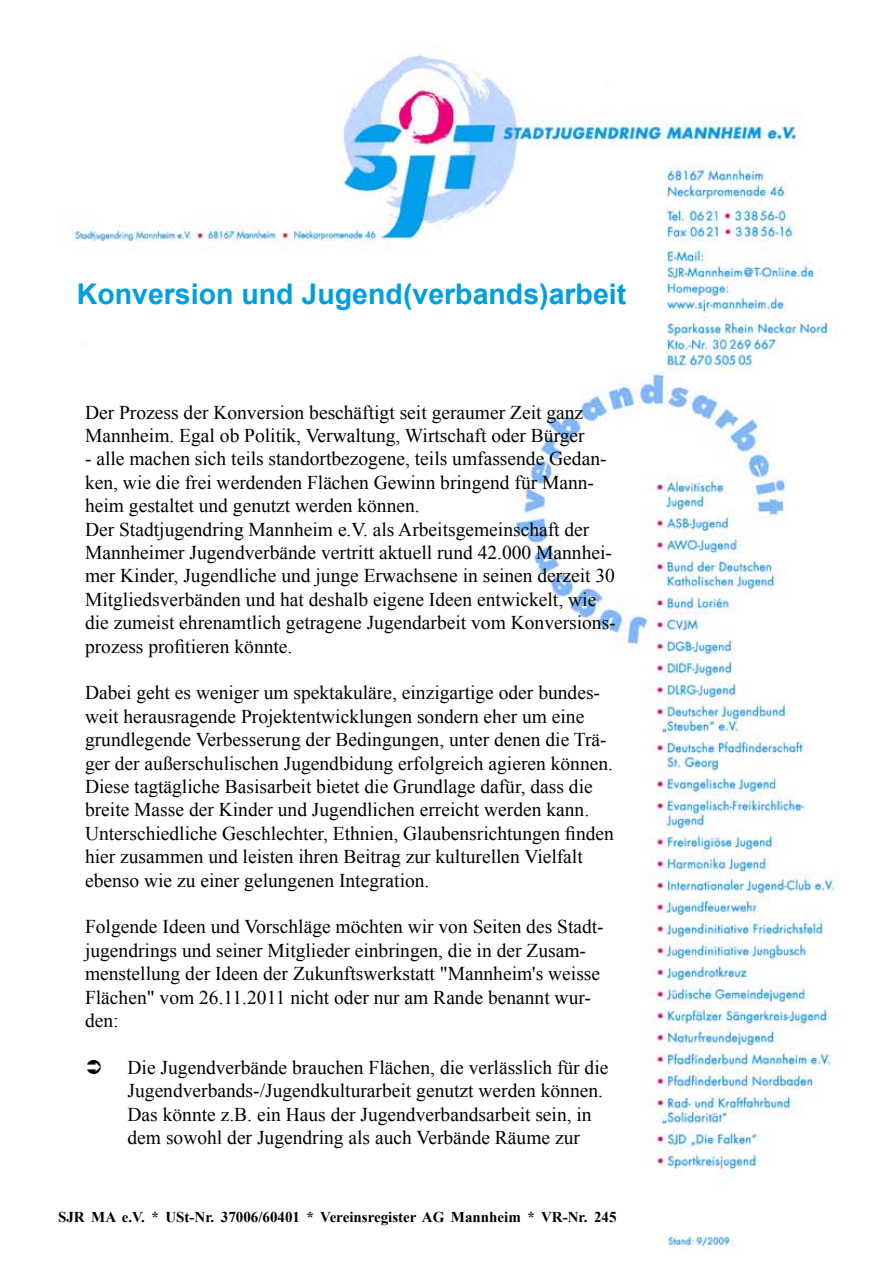
<style>
.page{position:relative;width:893px;height:1263px;background:#fff}
.page>*{position:absolute;margin:0;border:0;box-sizing:border-box;transform-origin:0 0}
.t1{font:700 28.5px "Arial";color:#009edf}
.t2{font:19.5px/23.4px "Times New Roman";color:#000}
.t3{font:700 15px "Times New Roman";color:#000}
</style>
<div class="page">
<img style="left:69px;top:54px;width:768px;height:1196px">
<svg style="left:87px;top:1059px;width:14px;height:15px"></svg>
<h1 class="t1" style="left:77px;top:275px;width:551px">Konversion und Jugend(verbands)arbeit</h1>
<p class="t2" style="left:85px;top:400px;width:501px">Der Prozess der Konversion beschäftigt seit geraumer Zeit ganz<br>Mannheim. Egal ob Politik, Verwaltung, Wirtschaft oder Bürger</p>
<p class="t2" style="left:85px;top:447px;width:532px">- alle machen sich teils standortbezogene, teils umfassende Gedan&shy;ken, wie die frei werdenden Flächen Gewinn bringend für Mann&shy;heim gestaltet und genutzt werden können.<br>Der Stadtjugendring Mannheim e.V. als Arbeitsgemeinschaft der Mannheimer Jugendverbände vertritt aktuell rund 42.000 Mannhei&shy;mer Kinder, Jugendliche und junge Erwachsene in seinen derzeit 30<br>Mitgliedsverbänden und hat deshalb eigene Ideen entwickelt, wie die zumeist ehrenamtlich getragene Jugendarbeit vom Konversions&shy;prozess profitieren könnte.</p>
<p class="t2" style="left:85px;top:681px;width:530px">Dabei geht es weniger um spektakuläre, einzigartige oder bundes&shy;weit herausragende Projektentwicklungen sondern eher um eine grundlegende Verbesserung der Bedingungen, unter denen die Trä&shy;ger der außerschulischen Jugendbidung erfolgreich agieren können.<br>Diese tagtägliche Basisarbeit bietet die Grundlage dafür, dass die breite Masse der Kinder und Jugendlichen erreicht werden kann.<br>Unterschiedliche Geschlechter, Ethnien, Glaubensrichtungen finden hier zusammen und leisten ihren Beitrag zur kulturellen Vielfalt ebenso wie zu einer gelungenen Integration.</p>
<p class="t2" style="left:85px;top:915px;width:520px">Folgende Ideen und Vorschläge möchten wir von Seiten des Stadt&shy;jugendrings und seiner Mitglieder einbringen, die in der Zusam&shy;menstellung der Ideen der Zukunftswerkstatt "Mannheim's weisse Flächen" vom 26.11.2011 nicht oder nur am Rande benannt wur&shy;den:</p>
<p class="t2" style="left:128px;top:1055px;width:482px">Die Jugendverbände brauchen Flächen, die verlässlich für die Jugendverbands-/Jugendkulturarbeit genutzt werden können.<br>Das könnte z.B. ein Haus der Jugendverbandsarbeit sein, in dem sowohl der Jugendring als auch Verbände Räume zur</p>
<p class="t3" style="left:58px;top:1207px;width:560px">SJR MA e.V. * USt-Nr. 37006/60401 * Vereinsregister AG Mannheim * VR-Nr. 245</p>
</div>
